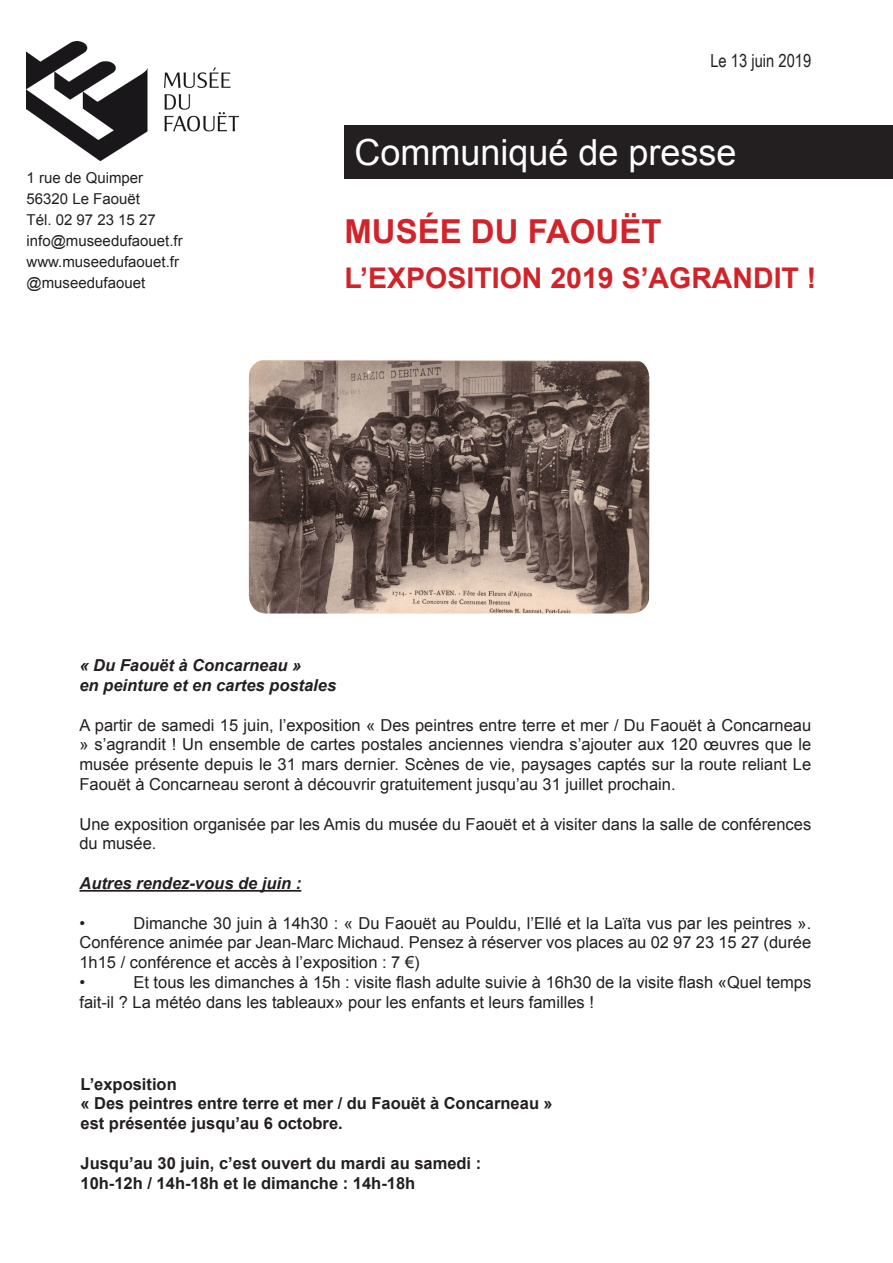
<style>
.page{position:relative;width:893px;height:1263px;background:#fff}
.page>*{position:absolute;margin:0;border:0;box-sizing:border-box;transform-origin:0 0}
.t1{font:36px "Arial";color:#fff}
.t2{font:700 33px "Arial";color:#d1232a}
.t3{font:700 28.5px "Arial";color:#d1232a}
.t4{font:18px "Arial Narrow";color:#231f20}
.t5{font:16.5px/19.8px "Arial";color:#231f20;text-align:justify}
.t6{font:700 16.5px/19.8px "Arial";color:#231f20}
.t7{font:italic 700 16.5px "Arial";color:#231f20}
.t8{font:15px "Arial";color:#231f20}
</style>
<div class="page">
<hr style="left:79px;top:890px;width:222px;height:2px;background:#231f20">
<div style="left:344px;top:125px;width:549px;height:54px;background:#231f20"></div>
<img style="left:27px;top:41px;width:211px;height:119px">
<img style="left:249px;top:360px;width:400px;height:253px">
<p class="t8" style="left:27px;top:168px;width:118px">1 rue de Quimper</p>
<p class="t8" style="left:27px;top:189px;width:115px">56320 Le Faouët</p>
<p class="t8" style="left:27px;top:210px;width:131px">Tél. 02 97 23 15 27</p>
<p class="t8" style="left:27px;top:231px;width:158px">info@museedufaouet.fr</p>
<p class="t8" style="left:27px;top:252px;width:154px">www.museedufaouet.fr</p>
<p class="t8" style="left:27px;top:273px;width:120px">@museedufaouet</p>
<p class="t4" style="left:710px;top:48px;width:102px">Le 13 juin 2019</p>
<p class="t1" style="left:354px;top:129px;width:384px">Communiqué de presse</p>
<p class="t2" style="left:344px;top:210px;width:319px">MUSÉE DU FAOUËT</p>
<p class="t3" style="left:344px;top:259px;width:473px">L’EXPOSITION 2019 S’AGRANDIT !</p>
<p class="t7" style="left:79px;top:654px;width:223px">« Du Faouët à Concarneau »</p>
<p class="t7" style="left:79px;top:674px;width:258px">en peinture et en cartes postales</p>
<p class="t5" style="left:79px;top:715px;width:733px">A partir de samedi 15 juin, l’exposition « Des peintres entre terre et mer / Du Faouët à Concarneau » s’agrandit ! Un ensemble de cartes postales anciennes viendra s’ajouter aux 120 œuvres que le musée présente depuis le 31 mars dernier. Scènes de vie, paysages captés sur la route reliant Le Faouët à Concarneau seront à découvrir gratuitement jusqu’au 31 juillet prochain.</p>
<p class="t5" style="left:79px;top:814px;width:733px">Une exposition organisée par les Amis du musée du Faouët et à visiter dans la salle de conférences du musée.</p>
<p class="t7" style="left:79px;top:872px;width:223px">Autres rendez-vous de juin :</p>
<p class="t5" style="left:79px;top:913px;width:7px">•</p>
<p class="t5" style="left:79px;top:913px;width:733px;text-indent:54px">Dimanche 30 juin à 14h30 : « Du Faouët au Pouldu, l’Ellé et la Laïta vus par les peintres ».<br>Conférence animée par Jean-Marc Michaud. Pensez à réserver vos places au 02 97 23 15 27 (durée 1h15 / conférence et accès à l’exposition : 7 €)</p>
<p class="t5" style="left:79px;top:972px;width:7px">•</p>
<p class="t5" style="left:79px;top:972px;width:733px;text-indent:54px">Et tous les dimanches à 15h : visite flash adulte suivie à 16h30 de la visite flash «Quel temps fait-il ? La météo dans les tableaux» pour les enfants et leurs familles !</p>
<p class="t6" style="left:81px;top:1074px;width:98px">L’exposition</p>
<p class="t6" style="left:81px;top:1094px;width:474px">« Des peintres entre terre et mer / du Faouët à Concarneau » est présentée jusqu’au 6 octobre.</p>
<p class="t6" style="left:81px;top:1153px;width:402px">Jusqu’au 30 juin, c’est ouvert du mardi au samedi :</p>
<p class="t6" style="left:81px;top:1173px;width:336px">10h-12h / 14h-18h et le dimanche : 14h-18h</p>
</div>
